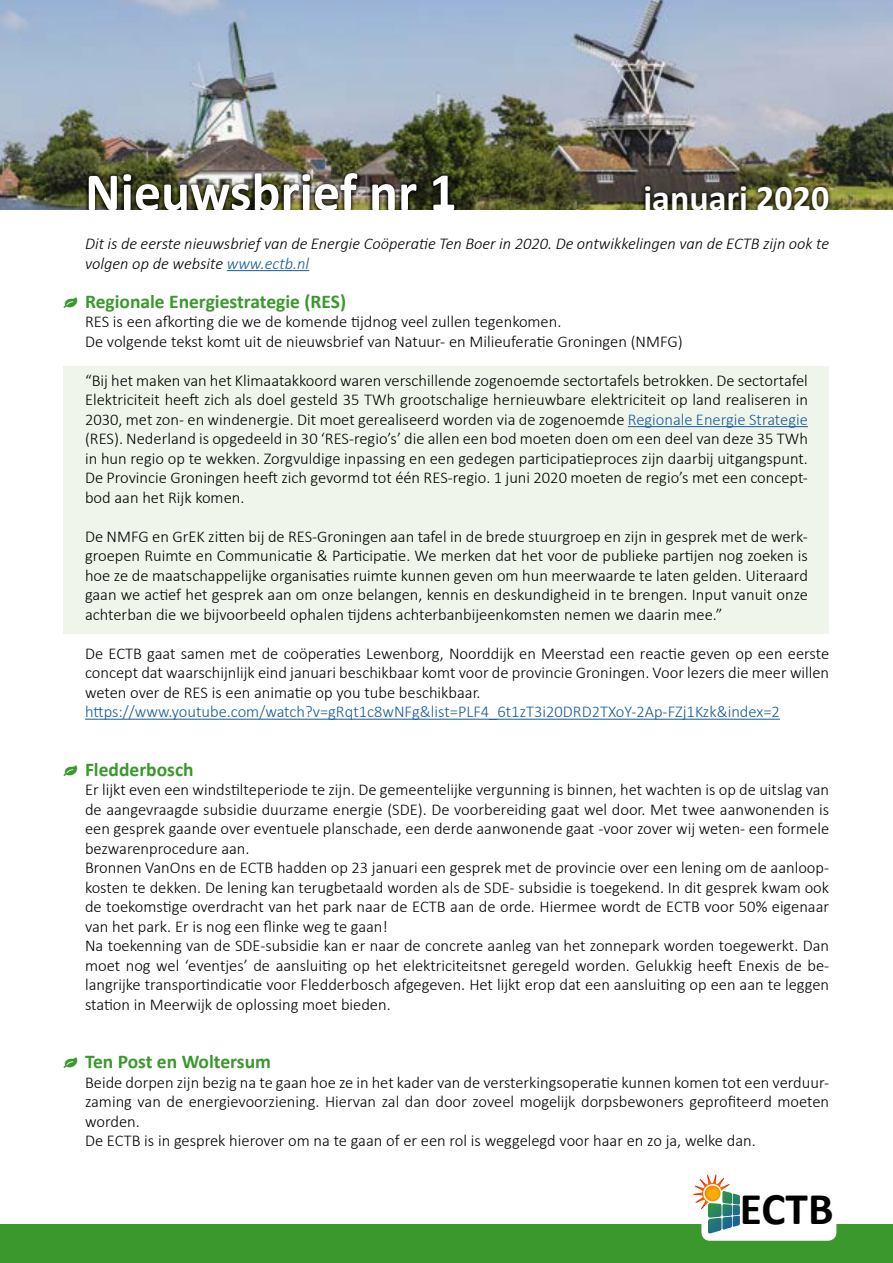
<style>
.page{position:relative;width:893px;height:1263px;background:#fff}
.page>*{position:absolute;margin:0;border:0;box-sizing:border-box;transform-origin:0 0}
.t1{font:700 54px "Calibri";color:#fff}
.t2{font:700 45.45px "Calibri";color:#000}
.t3{font:700 36px "Calibri";color:#fff}
.t4{font:700 19.5px "Calibri";color:#3a982d}
.t5{font:300 16.5px/19.5px "Calibri";color:#000}
.t6{font:italic 300 16.5px/19.5px "Calibri";color:#000}
.t7{font:300 16.5px "Calibri";color:#165b9a}
.s1{color:#165b9a}
</style>
<div class="page">
<div style="left:64px;top:366px;width:765px;height:268px;background:#f0f5eb"></div>
<img style="left:0;top:0;width:893px;height:210px">
<div style="left:85px;top:172px;width:747px;height:48px;background:#000;opacity:.75"></div>
<div style="left:0;top:1224px;width:893px;height:39px;background:#3a982d"></div>
<div style="left:0;top:210px;width:893px;height:58px;background:#fff"></div>
<hr style="left:227px;top:270px;width:82px;height:1px;background:#165b9a">
<hr style="left:628px;top:426px;width:180px;height:1px;background:#165b9a">
<hr style="left:85px;top:719px;width:695px;height:1px;background:#165b9a">
<div style="left:701px;top:1173px;width:135px;height:68px;background:#fff;border-radius:9px"></div>
<svg style="left:693px;top:1174px;width:47px;height:60px"></svg>
<h1 class="t1" style="left:85px;top:159px;width:373px">Nieuwsbrief nr 1</h1>
<h3 class="t3" style="left:643px;top:176px;width:188px">januari 2020</h3>
<p class="t6" style="left:85px;top:234px;width:746px">Dit is de eerste nieuwsbrief van de Energie Coöperatie Ten Boer in 2020. De ontwikkelingen van de ECTB zijn ook te volgen op de website <span class="s1">www.ectb.nl</span></p>
<p class="t4" style="left:64px;top:289px;width:284px">● Regionale Energiestrategie (RES)</p>
<p class="t5" style="left:85px;top:312px;width:599px">RES is een afkorting die we de komende tijdnog veel zullen tegenkomen.<br>De volgende tekst komt uit de nieuwsbrief van Natuur- en Milieuferatie Groningen (NMFG)</p>
<p class="t5" style="left:85px;top:370px;width:724px;text-align:justify">“Bij het maken van het Klimaatakkoord waren verschillende zogenoemde sectortafels betrokken. De sectortafel Elektriciteit heeft zich als doel gesteld 35 TWh grootschalige hernieuwbare elektriciteit op land realiseren in 2030, met zon- en windenergie. Dit moet gerealiseerd worden via de zogenoemde <span class="s1">Regionale Energie Strategie </span>(RES). Nederland is opgedeeld in 30 ‘RES-regio’s’ die allen een bod moeten doen om een deel van deze 35 TWh in hun regio op te wekken. Zorgvuldige inpassing en een gedegen participatieproces zijn daarbij uitgangspunt.<br>De Provincie Groningen heeft zich gevormd tot één RES-regio. 1 juni 2020 moeten de regio’s met een concept&shy;bod aan het Rijk komen.</p>
<p class="t5" style="left:85px;top:526px;width:724px;text-align:justify">De NMFG en GrEK zitten bij de RES-Groningen aan tafel in de brede stuurgroep en zijn in gesprek met de werk&shy;groepen Ruimte en Communicatie &amp; Participatie. We merken dat het voor de publieke partijen nog zoeken is hoe ze de maatschappelijke organisaties ruimte kunnen geven om hun meerwaarde te laten gelden. Uiteraard gaan we actief het gesprek aan om onze belangen, kennis en deskundigheid in te brengen. Input vanuit onze achterban die we bijvoorbeeld ophalen tijdens achterbanbijeenkomsten nemen we daarin mee.”</p>
<p class="t5" style="left:85px;top:643px;width:746px;text-align:justify">De ECTB gaat samen met de coöperaties Lewenborg, Noorddijk en Meerstad een reactie geven op een eerste concept dat waarschijnlijk eind januari beschikbaar komt voor de provincie Groningen. Voor lezers die meer willen weten over de RES is een animatie op you tube beschikbaar.</p>
<p class="t7" style="left:85px;top:701px;width:696px">https://www.youtube.com/watch?v=gRqt1c8wNFg&amp;list=PLF4_6t1zT3i20DRD2TXoY-2Ap-FZj1Kzk&amp;index=2</p>
<p class="t4" style="left:64px;top:757px;width:131px">● Fledderbosch</p>
<p class="t5" style="left:85px;top:780px;width:746px">Er lijkt even een windstilteperiode te zijn. De gemeentelijke vergunning is binnen, het wachten is op de uitslag van de aangevraagde subsidie duurzame energie (SDE). De voorbereiding gaat wel door. Met twee aanwonenden is een gesprek gaande over eventuele planschade, een derde aanwonende gaat -voor zover wij weten- een formele bezwarenprocedure aan.<br>Bronnen VanOns en de ECTB hadden op 23 januari een gesprek met de provincie over een lening om de aanloop&shy;kosten te dekken. De lening kan terugbetaald worden als de SDE- subsidie is toegekend. In dit gesprek kwam ook de toekomstige overdracht van het park naar de ECTB aan de orde. Hiermee wordt de ECTB voor 50% eigenaar van het park. Er is nog een flinke weg te gaan!<br>Na toekenning van de SDE-subsidie kan er naar de concrete aanleg van het zonnepark worden toegewerkt. Dan moet nog wel ‘eventjes’ de aansluiting op het elektriciteitsnet geregeld worden. Gelukkig heeft Enexis de be&shy;langrijke transportindicatie voor Fledderbosch afgegeven. Het lijkt erop dat een aansluiting op een aan te leggen station in Meerwijk de oplossing moet bieden.</p>
<p class="t4" style="left:64px;top:1049px;width:209px">● Ten Post en Woltersum</p>
<p class="t5" style="left:85px;top:1072px;width:746px">Beide dorpen zijn bezig na te gaan hoe ze in het kader van de versterkingsoperatie kunnen komen tot een verduur&shy;zaming van de energievoorziening. Hiervan zal dan door zoveel mogelijk dorpsbewoners geprofiteerd moeten worden.<br>De ECTB is in gesprek hierover om na te gaan of er een rol is weggelegd voor haar en zo ja, welke dan.</p>
<h2 class="t2" style="left:740px;top:1181px;width:95px">ECTB</h2>
</div>
